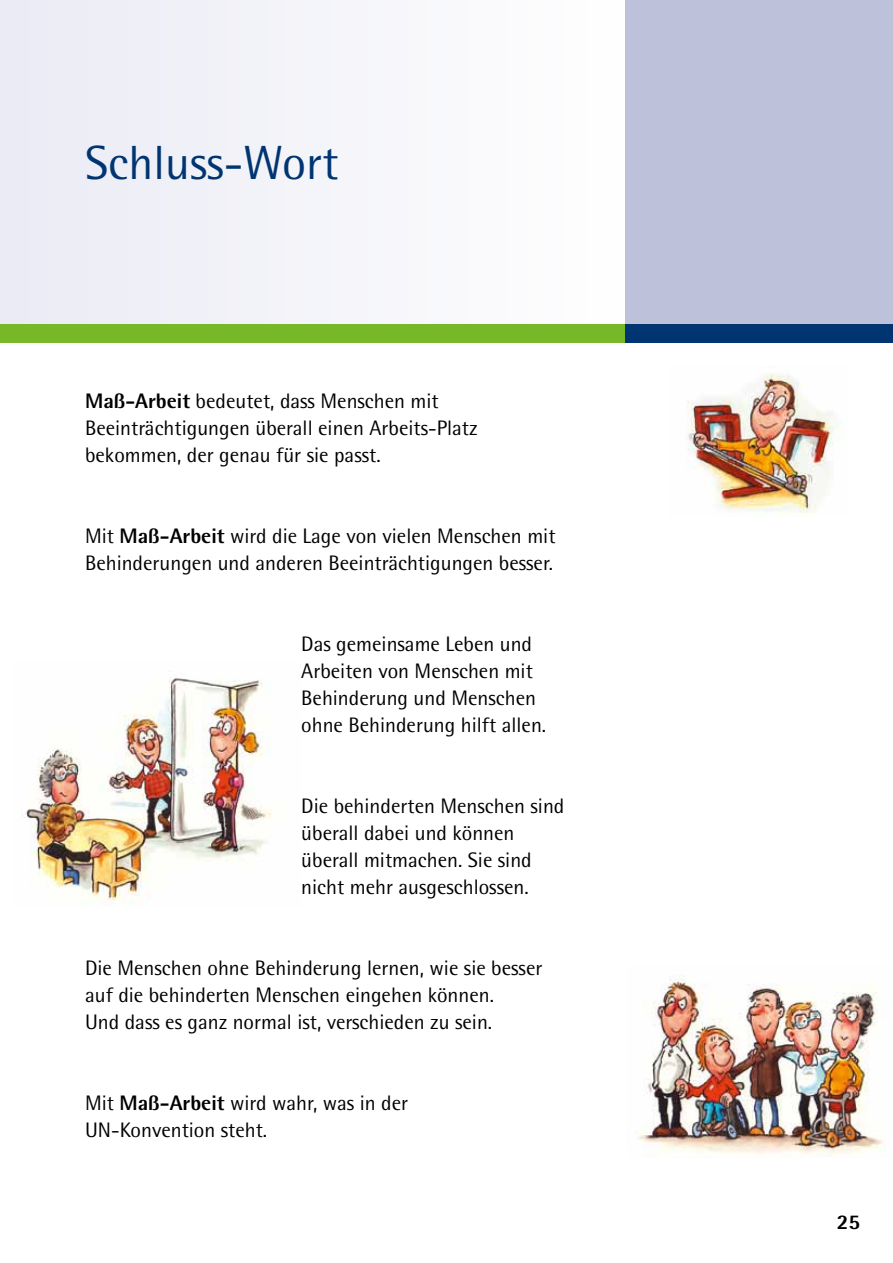
<style>
.page{position:relative;width:893px;height:1263px;background:#fff}
.page>*{position:absolute;margin:0;border:0;box-sizing:border-box;transform-origin:0 0}
.t1{font:48px "Rotis Semi Sans Pro";color:#003571}
.t2{font:21px/27px "Rotis Semi Sans Pro";color:#000}
.t3{font:800 21px "Rotis Semi Sans Pro";color:#000}
.s1{font-weight:800}
</style>
<div class="page">
<div style="left:0;top:0;width:629px;height:342px;background:#f4f5fa"></div>
<img style="left:686px;top:373px;width:156px;height:144px">
<img style="left:22px;top:677px;width:250px;height:227px">
<img style="left:637px;top:975px;width:247px;height:182px">
<div style="left:625px;top:0;width:268px;height:324px;background:#bdc2da"></div>
<div style="left:0;top:324px;width:680px;height:18px;background:#76b828"></div>
<div style="left:625px;top:324px;width:268px;height:18px;background:#003571"></div>
<h1 class="t1" style="left:85px;top:134px;width:255px">Schluss-Wort</h1>
<p class="t2" style="left:85px;top:387px;width:394px"><span class="s1">Maß-Arbeit</span> bedeutet, dass Menschen mit<br>Beeinträchtigungen überall einen Arbeits-Platz bekommen, der genau für sie passt.</p>
<p class="t2" style="left:85px;top:522px;width:472px">Mit <span class="s1">Maß-Arbeit</span> wird die Lage von vielen Menschen mit<br>Behinderungen und anderen Beeinträchtigungen besser.</p>
<p class="t2" style="left:301px;top:630px;width:246px">Das gemeinsame Leben und<br>Arbeiten von Menschen mit<br>Behinderung und Menschen ohne Behinderung hilft allen.</p>
<p class="t2" style="left:301px;top:792px;width:265px">Die behinderten Menschen sind überall dabei und können überall mitmachen. Sie sind nicht mehr ausgeschlossen.</p>
<p class="t2" style="left:85px;top:954px;width:459px">Die Menschen ohne Behinderung lernen, wie sie besser auf die behinderten Menschen eingehen können.<br>Und dass es ganz normal ist, verschieden zu sein.</p>
<p class="t2" style="left:85px;top:1089px;width:325px">Mit <span class="s1">Maß-Arbeit</span> wird wahr, was in der<br>UN-Konvention steht.</p>
<p class="t3" style="left:837px;top:1208px;width:25px">25</p>
</div>
